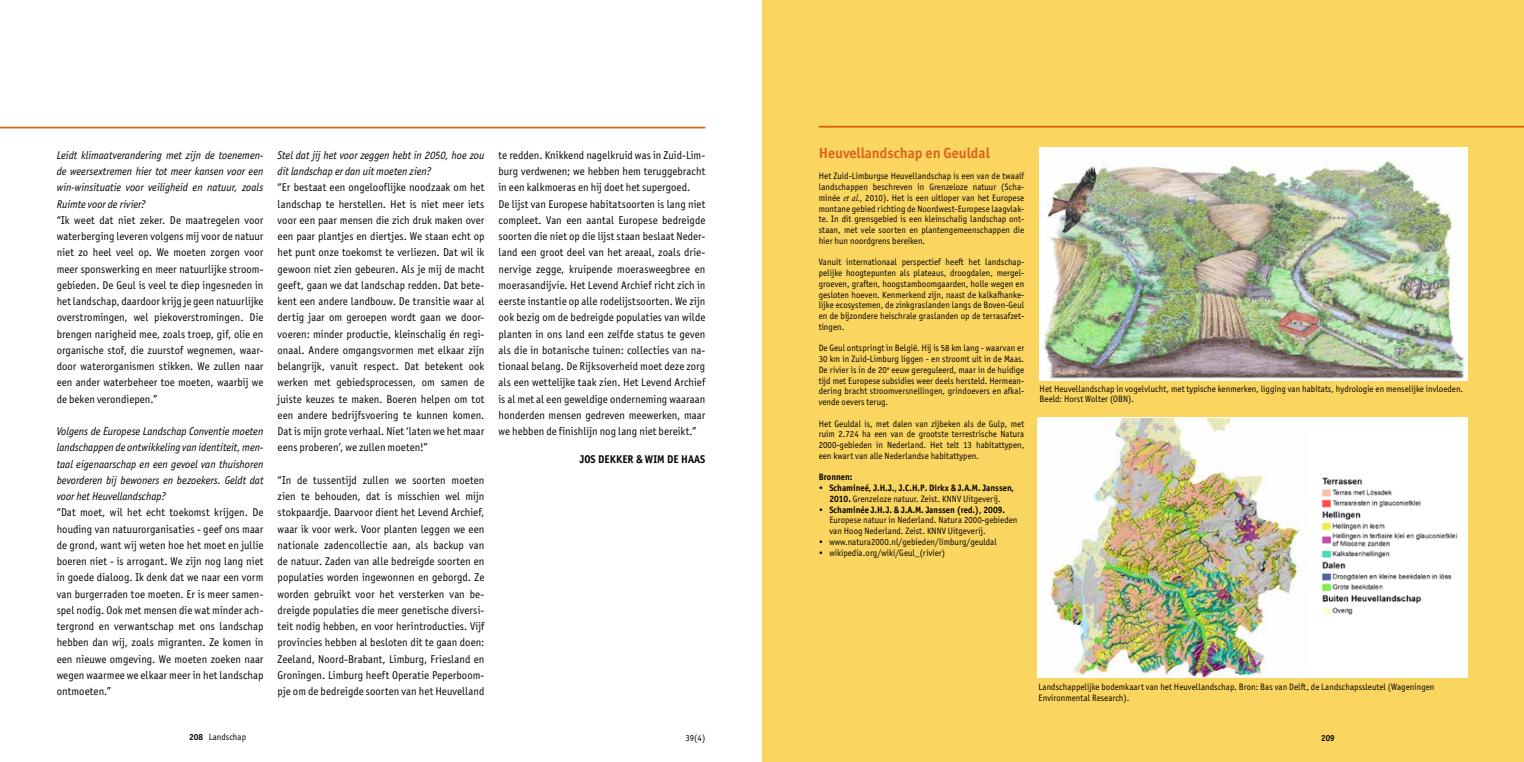
<style>
.page{position:relative;width:1524px;height:762px;background:#fff}
.page>*{position:absolute;margin:0;border:0;box-sizing:border-box;transform-origin:0 0}
.t1{font:700 14.75px "Officina Sans ITC Pro";color:#dc641d}
.t2{font:11.25px/16.2px "Officina Sans ITC Pro";letter-spacing:.01em;color:#000;text-align:justify;scale:.95 1}
.t3{font:italic 11.25px/16.2px "Officina Sans ITC Pro";color:#000;text-align:justify;scale:.95 1}
.t4{font:700 11.25px "Officina Sans ITC Pro";letter-spacing:.01em;color:#000;scale:.95 1}
.t5{font:9.25px/10.8px "Officina Sans ITC Pro";letter-spacing:.005em;color:#000;text-align:justify;scale:.95 1}
.t6{font:700 9.25px/10.8px "Officina Sans ITC Pro";letter-spacing:.005em;color:#000;text-align:center;scale:.95 1}
.t7{font:700 8.75px "Officina Sans ITC Pro";color:#000;scale:.96 1}
.s1{font-family:"Quadraat Pro";font-style:italic}
.s2{font-weight:400}
.s3{font-weight:700;font-size:8.75px}
</style>
<div class="page">
<div style="left:762px;top:0;width:762px;height:762px;background:#fad560"></div>
<hr style="left:0;top:127px;width:705px;height:1px;background:#dc641d">
<hr style="left:819px;top:126px;width:705px;height:2px;background:#da5f06">
<div style="left:1038px;top:417px;width:430px;height:261px;background:#fff"></div>
<img style="left:1037px;top:418px;width:270px;height:260px">
<img style="left:1039px;top:147px;width:428px;height:234px">
<img style="left:1321px;top:477px;width:100px;height:54px">
<img style="left:1321px;top:532px;width:137px;height:83px">
<p class="t3" style="left:57px;top:147px;width:219px">Leidt klimaatverandering met zijn de toenemen&shy;de weersextremen hier tot meer kansen voor een win-winsituatie voor veiligheid en natuur, zoals Ruimte voor de rivier?</p>
<p class="t2" style="left:57px;top:212px;width:219px">“Ik weet dat niet zeker. De maatregelen voor waterberging leveren volgens mij voor de natuur niet zo heel veel op. We moeten zorgen voor meer sponswerking en meer natuurlijke stroom&shy;gebieden. De Geul is veel te diep ingesneden in het landschap, daardoor krijg je geen natuurlijke overstromingen, wel piekoverstromingen. Die brengen narigheid mee, zoals troep, gif, olie en organische stof, die zuurstof wegnemen, waar&shy;door waterorganismen stikken. We zullen naar een ander waterbeheer toe moeten, waarbij we de beken verondiepen.”</p>
<p class="t3" style="left:57px;top:423px;width:219px">Volgens de Europese Landschap Conventie moeten landschappen de ontwikkeling van identiteit, men&shy;taal eigenaarschap en een gevoel van thuishoren bevorderen bij bewoners en bezoekers. Geldt dat voor het Heuvellandschap?</p>
<p class="t2" style="left:57px;top:504px;width:219px">“Dat moet, wil het echt toekomst krijgen. De houding van natuurorganisaties - geef ons maar de grond, want wij weten hoe het moet en jullie boeren niet - is arrogant. We zijn nog lang niet in goede dialoog. Ik denk dat we naar een vorm van burgerraden toe moeten. Er is meer samen&shy;spel nodig. Ook met mensen die wat minder ach&shy;tergrond en verwantschap met ons landschap hebben dan wij, zoals migranten. Ze komen in een nieuwe omgeving. We moeten zoeken naar wegen waarmee we elkaar meer in het landschap ontmoeten.”</p>
<p class="t3" style="left:278px;top:147px;width:219px">Stel dat jij het voor zeggen hebt in 2050, hoe zou dit landschap er dan uit moeten zien?</p>
<p class="t2" style="left:278px;top:179px;width:219px">“Er bestaat een ongelooflijke noodzaak om het landschap te herstellen. Het is niet meer iets voor een paar mensen die zich druk maken over een paar plantjes en diertjes. We staan echt op het punt onze toekomst te verliezen. Dat wil ik gewoon niet zien gebeuren. Als je mij de macht geeft, gaan we dat landschap redden. Dat bete&shy;kent een andere landbouw. De transitie waar al dertig jaar om geroepen wordt gaan we door&shy;voeren: minder productie, kleinschalig én regi&shy;onaal. Andere omgangsvormen met elkaar zijn belangrijk, vanuit respect. Dat betekent ook werken met gebiedsprocessen, om samen de juiste keuzes te maken. Boeren helpen om tot een andere bedrijfsvoering te kunnen komen.<br>Dat is mijn grote verhaal. Niet ‘laten we het maar eens proberen’, we zullen moeten!”</p>
<p class="t2" style="left:278px;top:472px;width:219px">“In de tussentijd zullen we soorten moeten zien te behouden, dat is misschien wel mijn stokpaardje. Daarvoor dient het Levend Archief, waar ik voor werk. Voor planten leggen we een nationale zadencollectie aan, als backup van de natuur. Zaden van alle bedreigde soorten en populaties worden ingewonnen en geborgd. Ze worden gebruikt voor het versterken van be&shy;dreigde populaties die meer genetische diversi&shy;teit nodig hebben, en voor herintroducties. Vijf provincies hebben al besloten dit te gaan doen:<br>Zeeland, Noord-Brabant, Limburg, Friesland en Groningen. Limburg heeft Operatie Peperboom&shy;pje om de bedreigde soorten van het Heuvelland</p>
<p class="t2" style="left:498px;top:147px;width:219px;text-align:left">te redden. Knikkend nagelkruid was in Zuid-Lim&shy;burg verdwenen; we hebben hem teruggebracht in een kalkmoeras en hij doet het supergoed.<br>De lijst van Europese habitatsoorten is lang niet compleet. Van een aantal Europese bedreigde soorten die niet op die lijst staan beslaat Neder&shy;land een groot deel van het areaal, zoals drie&shy;nervige zegge, kruipende moerasweegbree en moerasandijvie. Het Levend Archief richt zich in eerste instantie op alle rodelijstsoorten. We zijn ook bezig om de bedreigde populaties van wilde planten in ons land een zelfde status te geven als die in botanische tuinen: collecties van na&shy;tionaal belang. De Rijksoverheid moet deze zorg als een wettelijke taak zien. Het Levend Archief is al met al een geweldige onderneming waaraan honderden mensen gedreven meewerken, maar we hebben de finishlijn nog lang niet bereikt.”</p>
<p class="t4" style="left:580px;top:452px;width:134px">JOS DEKKER &amp; WIM DE HAAS</p>
<h1 class="t1" style="left:819px;top:144px;width:173px">Heuvellandschap en Geuldal</h1>
<p class="t5" style="left:819px;top:171px;width:218px">Het Zuid-Limburgse Heuvellandschap is een van de twaalf landschappen beschreven in Grenzeloze natuur (Scha&shy;minée <span class="s1">etal.,</span>2010). Het is een uitloper van het Europese montane gebied richting de Noordwest-Europese laagvlak&shy;te. In dit grensgebied is een kleinschalig landschap ont&shy;staan, met vele soorten en plantengemeenschappen die hier hun noordgrens bereiken.</p>
<p class="t5" style="left:819px;top:257px;width:218px">Vanuit internationaal perspectief heeft het landschap&shy;pelijke hoogtepunten als plateaus, droogdalen, mergel&shy;groeven, graften, hoogstamboomgaarden, holle wegen en gesloten hoeven. Kenmerkend zijn, naast de kalkafhanke&shy;lijke ecosystemen, de zinkgraslanden langs de Boven-Geul en de bijzondere heischrale graslanden op de terrasafzet&shy;tingen.</p>
<p class="t5" style="left:819px;top:343px;width:218px">De Geul ontspringt in België. Hij is 58 km lang - waarvan er 30 km in Zuid-Limburg liggen - en stroomt uit in de Maas.<br>De rivier is in de 20<sup>e</sup> eeuw gereguleerd, maar in de huidige tijd met Europese subsidies weer deels hersteld. Hermean&shy;dering bracht stroomversnellingen, grindoevers en afkal&shy;vende oevers terug.</p>
<p class="t5" style="left:819px;top:418px;width:218px">Het Geuldal is, met dalen van zijbeken als de Gulp, met ruim 2.724 ha een van de grootste terrestrische Natura 2000-gebieden in Nederland. Het telt 13 habitattypen, een kwart van alle Nederlandse habitattypen.</p>
<p class="t6" style="left:819px;top:472px;width:37px">Bronnen:</p>
<p class="t6" style="left:819px;top:482px;width:207px">• Schamineé, J.H.J., J.C.H.P. Dirkx &amp; J.A.M. Janssen,<br>2010. <span class="s2">Grenzeloze natuur. Zeist. KNNV Uitgeverij.</span></p>
<p class="t6" style="left:819px;top:504px;width:198px">• Schaminée J.H.J. &amp; J.A.M. Janssen (red.), 2009.</p>
<p class="t5" style="left:829px;top:515px;width:200px">Europese natuur in Nederland. Natura 2000-gebieden van Hoog Nederland. Zeist. KNNV Uitgeverij.</p>
<p class="t5" style="left:819px;top:536px;width:189px">• www.natura2000.nl/gebieden/limburg/geuldal</p>
<p class="t5" style="left:819px;top:547px;width:135px">• wikipedia.org/wiki/Geul_(rivier)</p>
<p class="t5" style="left:1039px;top:383px;width:447px">Het Heuvellandschap in vogelvlucht, met typische kenmerken, ligging van habitats, hydrologie en menselijke invloeden.<br>Beeld: Horst Wolter (OBN).</p>
<p class="t5" style="left:1038px;top:681px;width:418px">Landschappelijke bodemkaart van het Heuvellandschap. Bron: Bas van Delft, de Landschapssleutel (Wageningen<br>Environmental Research).</p>
<p class="t5" style="left:189px;top:731px;width:61px"><span class="s3">208</span> Landschap</p>
<p class="t7" style="left:1321px;top:732px;width:16px">209</p>
<p class="t5" style="left:685px;top:732px;width:22px">39(4)</p>
</div>
